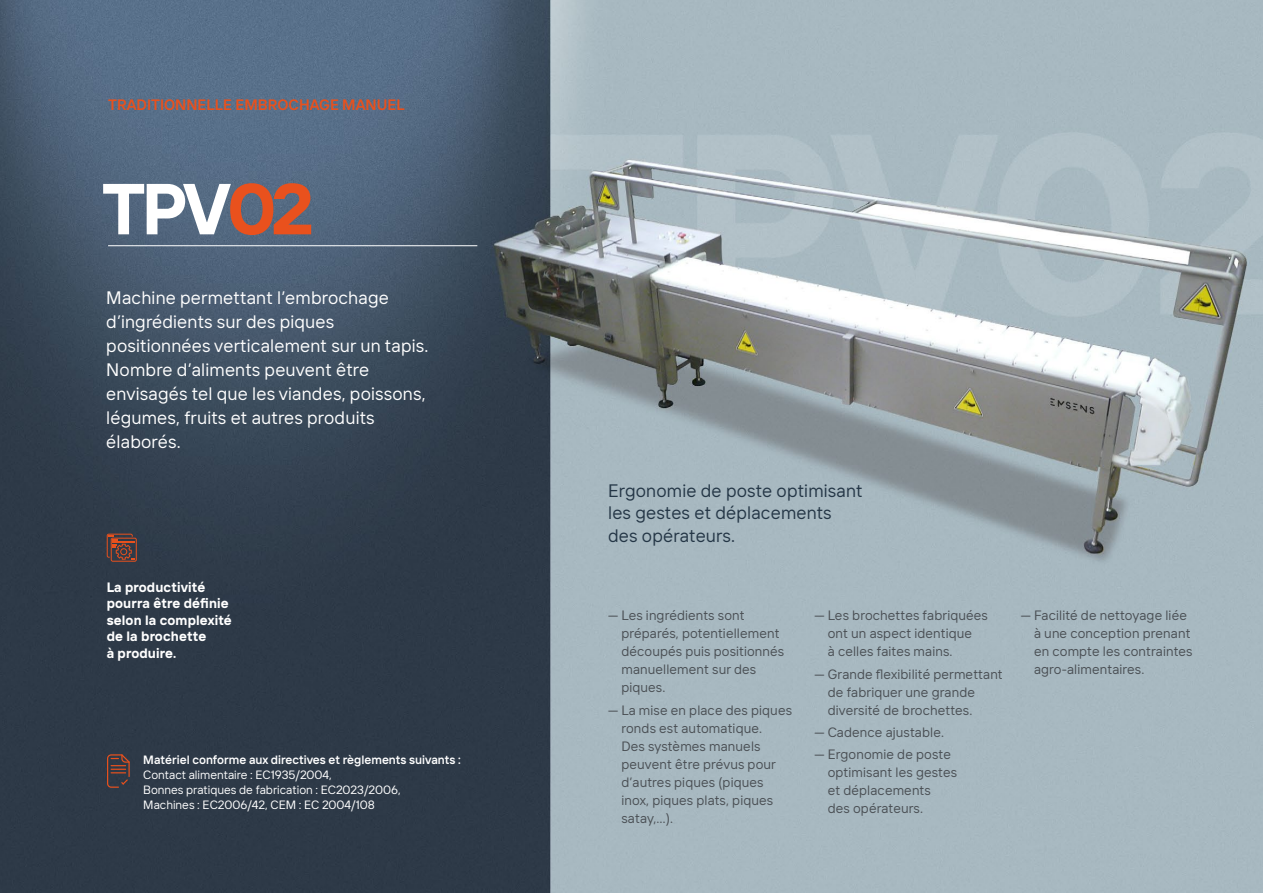
<style>
.page{position:relative;width:1263px;height:893px;background:#fff}
.page>*{position:absolute;margin:0;border:0;box-sizing:border-box;transform-origin:0 0}
.t1{font:700 72px "TT Interfaces";letter-spacing:-.06em;color:#fff}
.t2{font:18px/24px "TT Interfaces";letter-spacing:.01em;color:#fff}
.t3{font:18px/22.5px "TT Interfaces";letter-spacing:.01em;color:#243646}
.t4{font:600 15px "TT Interfaces";color:#e9511d}
.t5{font:13.5px/18px "TT Interfaces";letter-spacing:.01em;color:#4a4f54}
.t6{font:700 13.5px/16.5px "TT Interfaces";letter-spacing:.01em;color:#fff}
.t7{font:12px/15px "TT Interfaces";color:#fff}
.t8{font:600 12px "TT Interfaces";color:#fff}
.s1{color:#e9511d}
</style>
<div class="page">
<img style="left:0;top:0;width:1263px;height:893px">
<svg style="left:107px;top:534px;width:30px;height:28px"></svg>
<svg style="left:107px;top:754px;width:23px;height:34px"></svg>
<hr style="left:108px;top:245px;width:369px;height:1px;background:#fff">
<p class="t4" style="left:108px;top:94px;width:298px">TRADITIONNELLE EMBROCHAGE MANUEL</p>
<h1 class="t1" style="left:102px;top:162px;width:213px">TPV<span class="s1">02</span></h1>
<h2 class="t2" style="left:106px;top:286px;width:324px">Machine permettant l’embrochage d’ingrédients sur des piques positionnées verticalement sur un tapis.<br>Nombre d’aliments peuvent être envisagés tel que les viandes, poissons, légumes, fruits et autres produits élaborés.</h2>
<p class="t6" style="left:107px;top:579px;width:127px">La productivité pourra être définie selon la complexité de la brochette<br>à produire.</p>
<p class="t8" style="left:143px;top:752px;width:319px">Matériel conforme aux directives et règlements suivants :</p>
<p class="t7" style="left:143px;top:767px;width:259px">Contact alimentaire : EC1935/2004,<br>Bonnes pratiques de fabrication : EC2023/2006,<br>Machines : EC2006/42, CEM : EC 2004/108</p>
<h2 class="t3" style="left:608px;top:479px;width:256px">Ergonomie de poste optimisant les gestes et déplacements des opérateurs.</h2>
<p class="t5" style="left:621px;top:606px;width:164px;text-indent:-13px">— Les ingrédients sont préparés, potentiellement découpés puis positionnés manuellement sur des piques.</p>
<p class="t5" style="left:621px;top:700px;width:172px;text-indent:-13px">— La mise en place des piques ronds est automatique.<br>Des systèmes manuels peuvent être prévus pour d’autres piques (piques inox, piques plats, piques satay,…).</p>
<p class="t5" style="left:828px;top:606px;width:162px;text-indent:-13px">— Les brochettes fabriquées ont un aspect identique<br>à celles faites mains.</p>
<p class="t5" style="left:828px;top:664px;width:176px;text-indent:-13px">— Grande flexibilité permettant de fabriquer une grande diversité de brochettes.</p>
<p class="t5" style="left:814px;top:723px;width:131px">— Cadence ajustable.</p>
<p class="t5" style="left:828px;top:745px;width:131px;text-indent:-13px">— Ergonomie de poste optimisant les gestes et déplacements<br>des opérateurs.</p>
<p class="t5" style="left:1034px;top:606px;width:160px;text-indent:-13px">— Facilité de nettoyage liée à une conception prenant en compte les contraintes agro-alimentaires.</p>
</div>
